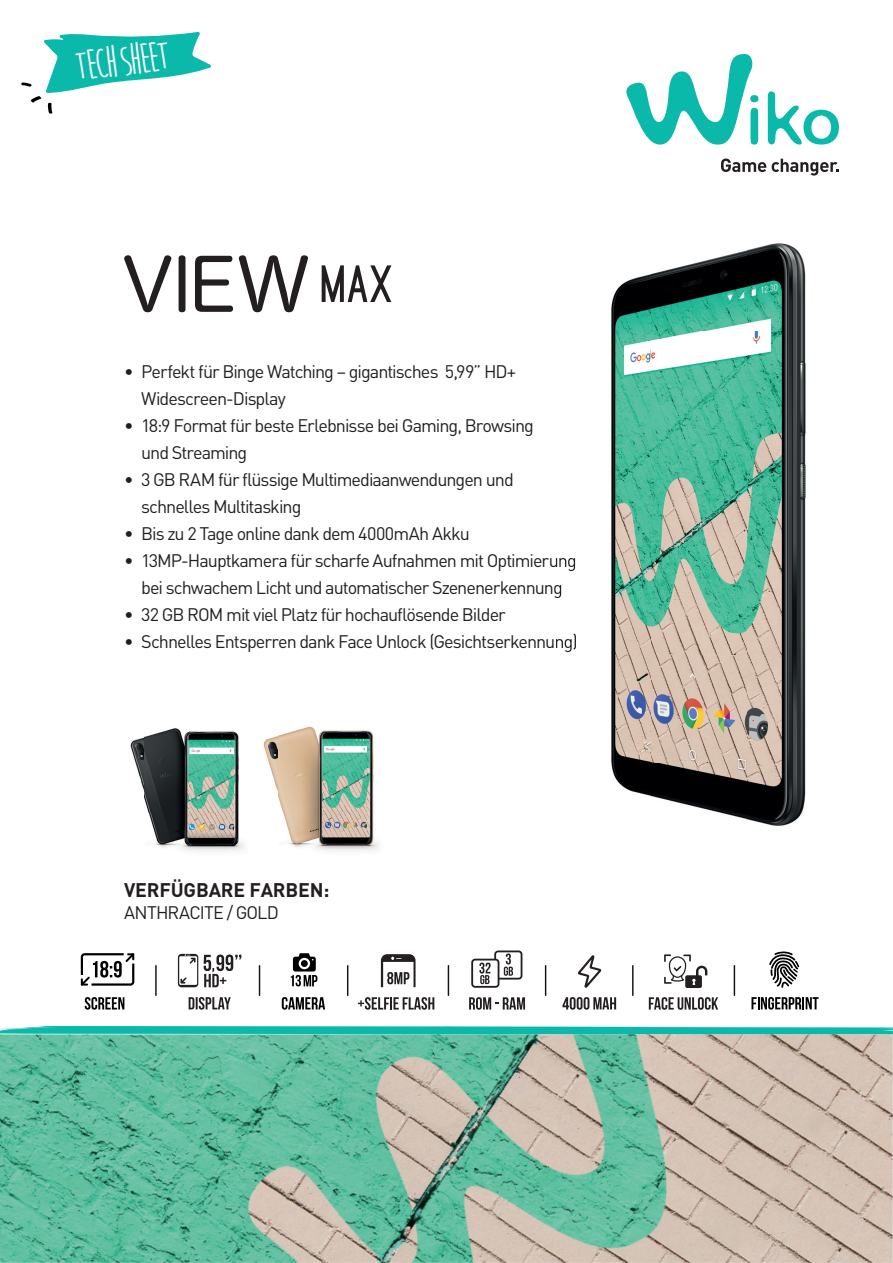
<style>
.page{position:relative;width:893px;height:1263px;background:#fff}
.page>*{position:absolute;margin:0;border:0;box-sizing:border-box;transform-origin:0 0}
.t1{font:700 42.6px "Moon Flower";color:#fff}
.t2{font:700 19.5px "DIN";letter-spacing:-.01em;color:#231f20}
.t3{font:18px/27px "DIN";letter-spacing:-.055em;color:#231f20}
</style>
<div class="page">
<svg style="left:768px;top:91px;width:71px;height:54px"></svg>
<svg style="left:626px;top:54px;width:132px;height:91px"></svg>
<div style="left:750px;top:95px;width:8px;height:7px;background:#0bb9ab;border-radius:50%"></div>
<svg style="left:721px;top:159px;width:45px;height:13px"></svg>
<svg style="left:772px;top:159px;width:67px;height:17px"></svg>
<svg style="left:21px;top:32px;width:190px;height:82px"></svg>
<svg style="left:322px;top:265px;width:69px;height:37px"></svg>
<svg style="left:124px;top:255px;width:47px;height:57px"></svg>
<div style="left:179px;top:255px;width:6px;height:57px;background:#231f20;border-radius:3px"></div>
<svg style="left:195px;top:256px;width:38px;height:56px"></svg>
<svg style="left:239px;top:255px;width:69px;height:57px"></svg>
<img style="left:0;top:1262px;width:108px;height:1px">
<img style="left:108px;top:1262px;width:113px;height:1px">
<img style="left:221px;top:1262px;width:112px;height:1px">
<img style="left:333px;top:1262px;width:112px;height:1px">
<img style="left:445px;top:1262px;width:112px;height:1px">
<img style="left:557px;top:1262px;width:111px;height:1px">
<img style="left:668px;top:1262px;width:113px;height:1px">
<img style="left:891px;top:1149px;width:2px;height:114px">
<img style="left:781px;top:1262px;width:110px;height:1px">
<img style="left:0;top:1035px;width:121px;height:227px">
<img style="left:0;top:1145px;width:60px;height:117px">
<img style="left:121px;top:1035px;width:118px;height:227px">
<img style="left:239px;top:1035px;width:119px;height:227px">
<img style="left:358px;top:1035px;width:119px;height:227px">
<img style="left:477px;top:1035px;width:119px;height:227px">
<img style="left:596px;top:1035px;width:118px;height:227px">
<img style="left:223px;top:1256px;width:15px;height:6px">
<img style="left:714px;top:1035px;width:178px;height:227px">
<img style="left:334px;top:1253px;width:22px;height:9px">
<img style="left:446px;top:1250px;width:29px;height:12px">
<img style="left:558px;top:1247px;width:36px;height:15px">
<img style="left:669px;top:1244px;width:44px;height:18px">
<img style="left:781px;top:1242px;width:50px;height:20px">
<svg style="left:0;top:1026px;width:893px;height:9px;background:#30c1b4"></svg>
<img style="left:557px;top:243px;width:249px;height:583px">
<img style="left:556px;top:554px;width:21px;height:17px">
<img style="left:556px;top:581px;width:5px;height:17px">
<img style="left:556px;top:633px;width:20px;height:19px">
<img style="left:130px;top:726px;width:244px;height:38px">
<img style="left:136px;top:764px;width:98px;height:49px">
<img style="left:148px;top:813px;width:231px;height:38px">
<img style="left:277px;top:763px;width:97px;height:50px">
<img style="left:234px;top:726px;width:43px;height:125px">
<hr style="left:448px;top:965px;width:1px;height:31px;background:#101414">
<hr style="left:632px;top:965px;width:1px;height:31px;background:#101414">
<hr style="left:734px;top:965px;width:1px;height:31px;background:#101414">
<hr style="left:545px;top:965px;width:1px;height:31px;background:#101414">
<svg style="left:469px;top:997px;width:56px;height:13px"></svg>
<svg style="left:471px;top:950px;width:51px;height:38px"></svg>
<svg style="left:649px;top:997px;width:69px;height:13px"></svg>
<svg style="left:664px;top:954px;width:43px;height:34px"></svg>
<hr style="left:155px;top:965px;width:2px;height:31px;background:#101414">
<hr style="left:259px;top:965px;width:1px;height:31px;background:#101414">
<hr style="left:347px;top:965px;width:1px;height:31px;background:#101414">
<svg style="left:282px;top:997px;width:43px;height:12px"></svg>
<svg style="left:291px;top:953px;width:26px;height:33px"></svg>
<svg style="left:85px;top:997px;width:39px;height:13px"></svg>
<svg style="left:81px;top:953px;width:53px;height:33px"></svg>
<svg style="left:562px;top:997px;width:54px;height:13px"></svg>
<svg style="left:578px;top:955px;width:23px;height:33px"></svg>
<svg style="left:358px;top:997px;width:76px;height:13px"></svg>
<svg style="left:381px;top:954px;width:35px;height:33px"></svg>
<svg style="left:751px;top:997px;width:68px;height:12px"></svg>
<svg style="left:769px;top:951px;width:30px;height:37px"></svg>
<svg style="left:178px;top:954px;width:20px;height:33px"></svg>
<svg style="left:204px;top:954px;width:37px;height:33px"></svg>
<svg style="left:189px;top:997px;width:42px;height:13px"></svg>
<h1 class="t1" style="left:72px;top:45px;width:96px;rotate:-7deg">TECHSHEET</h1>
<p class="t3" style="left:141px;top:358px;width:377px;text-indent:-17px">• Perfekt für Binge Watching – gigantisches 5,99” HD+<br>Widescreen-Display</p>
<p class="t3" style="left:141px;top:412px;width:394px;text-indent:-17px">• 18:9 Format für beste Erlebnisse bei Gaming, Browsing und Streaming</p>
<p class="t3" style="left:141px;top:466px;width:374px;text-indent:-17px">• 3 GB RAM für flüssige Multimediaanwendungen und schnelles Multitasking</p>
<p class="t3" style="left:124px;top:520px;width:347px">• Bis zu 2 Tage online dank dem 4000mAh Akku</p>
<p class="t3" style="left:124px;top:547px;width:454px;text-align:center">• 13MP-Hauptkamera für scharfe Aufnahmen mit Optimierung bei schwachem Licht und automatischer Szenenerkennung</p>
<p class="t3" style="left:124px;top:601px;width:383px">• 32 GB ROM mit viel Platz für hochauflösende Bilder</p>
<p class="t3" style="left:124px;top:628px;width:455px">• Schnelles Entsperren dank Face Unlock (Gesichtserkennung)</p>
<p class="t2" style="left:124px;top:877px;width:207px">VERFÜGBARE FARBEN:</p>
<p class="t3" style="left:124px;top:899px;width:156px">ANTHRACITE / GOLD</p>
</div>
